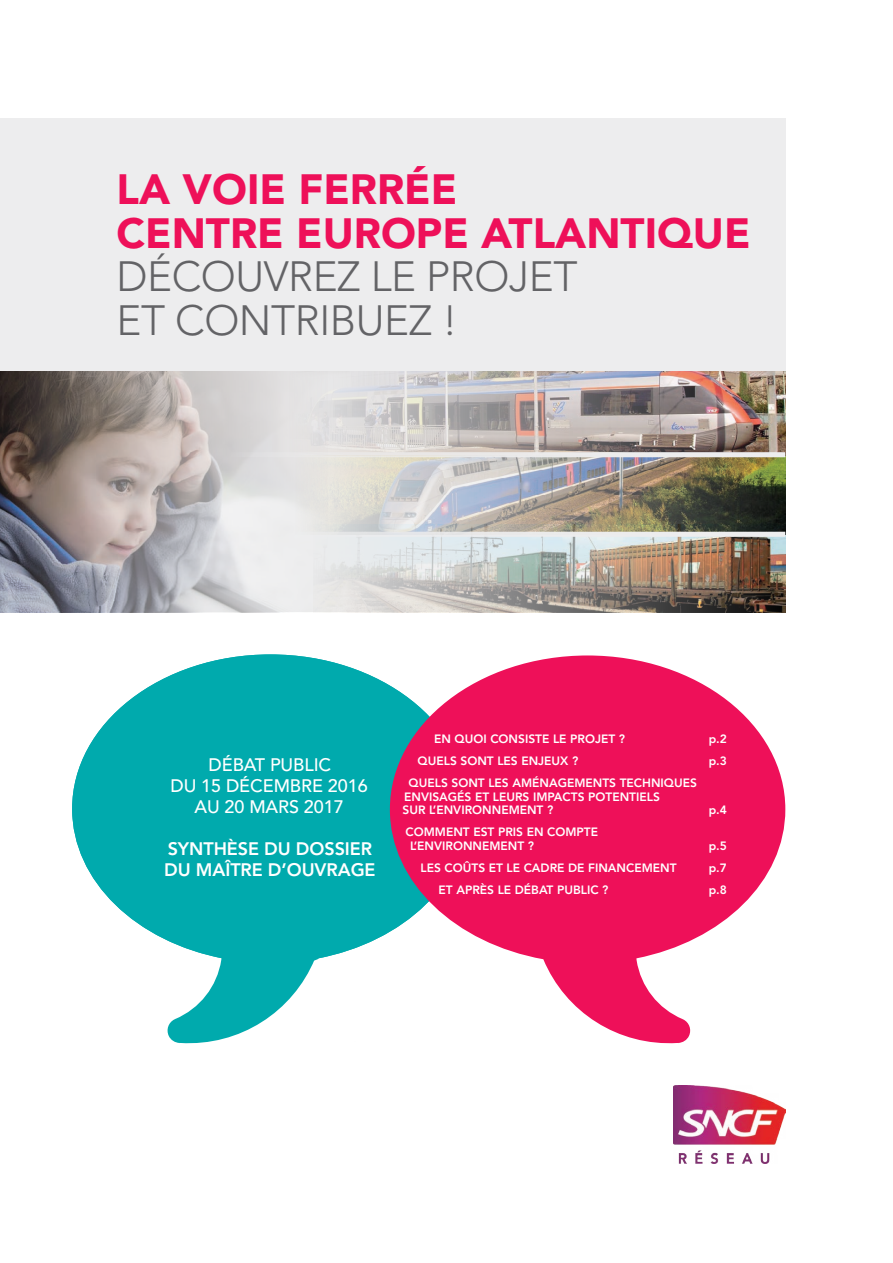
<style>
.page{position:relative;width:893px;height:1263px;background:#fff}
.page>*{position:absolute;margin:0;border:0;box-sizing:border-box;transform-origin:0 0}
.t1{font:900 42px/43.5px "Avenir LT Std";color:#ee1059}
.t2{font:300 42px/43.5px "Avenir LT Std";letter-spacing:-.01em;color:#636366}
.t3{font:500 18px/21px "Avenir LT Std";letter-spacing:-.005em;color:#fff;text-align:center}
.t4{font:800 18px/21px "Avenir LT Std";letter-spacing:-.005em;color:#fff}
.t5{font:800 12px/13.5px "Avenir LT Std";color:#fff}
</style>
<div class="page">
<svg style="left:72px;top:654px;width:318px;height:388px;fill:#00aaad"></svg>
<div style="left:0;top:118px;width:785px;height:494px;background:#ededee"></div>
<img style="left:674px;top:1085px;width:111px;height:78px">
<img style="left:328px;top:537px;width:457px;height:75px">
<img style="left:328px;top:457px;width:457px;height:75px">
<img style="left:328px;top:372px;width:457px;height:80px">
<img style="left:0;top:372px;width:328px;height:240px">
<div style="left:229px;top:452px;width:556px;height:5px;background:#ededee"></div>
<svg style="left:390px;top:655px;width:395px;height:389px;fill:#ee1059"></svg>
<h1 class="t1" style="left:117px;top:167px;width:635px">LA VOIE FERRÉE<br>CENTRE EUROPE ATLANTIQUE</h1>
<h1 class="t2" style="left:117px;top:255px;width:462px">DÉCOUVREZ LE PROJET<br>ET CONTRIBUEZ !</h1>
<h2 class="t3" style="left:171px;top:754px;width:199px">DÉBAT PUBLIC<br>DU 15 DÉCEMBRE 2016<br>AU 20 MARS 2017</h2>
<h2 class="t4" style="left:164px;top:838px;width:213px">SYNTHÈSE DU DOSSIER<br>DU MAÎTRE D’OUVRAGE</h2>
<p class="t5" style="left:434px;top:732px;width:192px">EN QUOI CONSISTE LE PROJET ?</p>
<p class="t5" style="left:709px;top:732px;width:20px">p.2</p>
<p class="t5" style="left:418px;top:754px;width:162px">QUELS SONT LES ENJEUX ?</p>
<p class="t5" style="left:709px;top:754px;width:20px">p.3</p>
<p class="t5" style="left:403px;top:776px;width:296px;text-indent:6px">QUELS SONT LES AMÉNAGEMENTS TECHNIQUES<br>ENVISAGÉS ET LEURS IMPACTS POTENTIELS<br>SUR L’ENVIRONNEMENT ?</p>
<p class="t5" style="left:709px;top:803px;width:20px">p.4</p>
<p class="t5" style="left:410px;top:825px;width:189px;text-indent:-4px">COMMENT EST PRIS EN COMPTE<br>L’ENVIRONNEMENT ?</p>
<p class="t5" style="left:709px;top:839px;width:20px">p.5</p>
<p class="t5" style="left:421px;top:861px;width:257px">LES COÛTS ET LE CADRE DE FINANCEMENT</p>
<p class="t5" style="left:709px;top:861px;width:20px">p.7</p>
<p class="t5" style="left:439px;top:883px;width:171px">ET APRÈS LE DÉBAT PUBLIC ?</p>
<p class="t5" style="left:709px;top:883px;width:20px">p.8</p>
</div>
